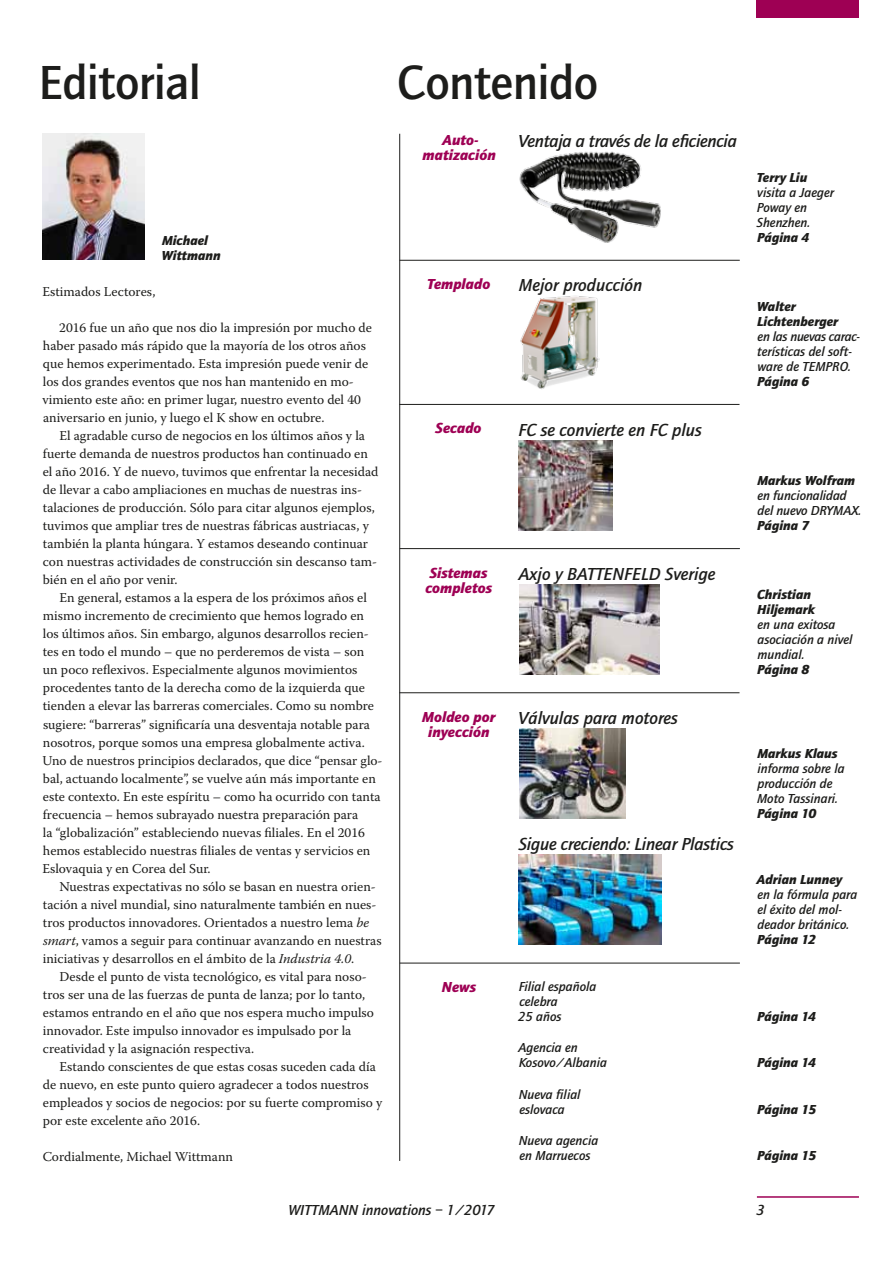
<style>
.page{position:relative;width:893px;height:1263px;background:#fff}
.page>*{position:absolute;margin:0;border:0;box-sizing:border-box;transform-origin:0 0}
.t1{font:500 49.5px "Quay Sans";letter-spacing:-.015em;color:#1d1d1b}
.t2{font:italic 500 18px "Quay Sans";letter-spacing:-.005em;color:#1d1d1b}
.t3{font:italic 900 15px/15px "Quay Sans";color:#9e0054;text-align:center}
.t4{font:italic 500 15px "Quay Sans";color:#1d1d1b}
.t5{font:13.5px/18px "Warnock Pro";color:#1d1d1b}
.t6{font:italic 500 13.5px/15px "Quay Sans";color:#1d1d1b}
.t7{font:italic 900 13.5px/15px "Quay Sans";color:#1d1d1b}
.s1{font-style:italic}
</style>
<div class="page">
<div style="left:757px;top:0;width:102px;height:18px;background:#9e0054"></div>
<hr style="left:757px;top:1196px;width:102px;height:2px;background:#9e0054">
<img style="left:43px;top:134px;width:102px;height:126px">
<hr style="left:399px;top:134px;width:1px;height:1027px;background:#1d1d1b">
<img style="left:519px;top:151px;width:142px;height:92px">
<img style="left:520px;top:295px;width:80px;height:94px">
<hr style="left:399px;top:404px;width:340px;height:1px;background:#1d1d1b">
<img style="left:518px;top:440px;width:94px;height:90px">
<hr style="left:400px;top:548px;width:340px;height:1px;background:#1d1d1b">
<img style="left:519px;top:584px;width:140px;height:90px">
<hr style="left:400px;top:260px;width:340px;height:1px;background:#1d1d1b">
<img style="left:519px;top:854px;width:142px;height:91px">
<hr style="left:399px;top:692px;width:340px;height:1px;background:#1d1d1b">
<img style="left:519px;top:728px;width:106px;height:90px">
<hr style="left:400px;top:963px;width:340px;height:1px;background:#1d1d1b">
<h1 class="t1" style="left:39px;top:55px;width:164px">Editorial</h1>
<h1 class="t1" style="left:397px;top:55px;width:203px">Contenido</h1>
<p class="t3" style="left:423px;top:132px;width:75px">Auto&shy;matización</p>
<h2 class="t2" style="left:518px;top:131px;width:220px">Ventaja a través de la eficiencia</h2>
<p class="t7" style="left:161px;top:232px;width:61px">Michael<br>Wittmann</p>
<p class="t5" style="left:42px;top:282px;width:115px">Estimados Lectores,</p>
<p class="t5" style="left:42px;top:318px;width:331px;text-indent:17px">2016 fue un año que nos dio la impresión por mucho de haber pasado más rápido que la mayoría de los otros años que hemos experimentado. Esta impresión puede venir de los dos grandes eventos que nos han mantenido en mo&shy;vimiento este año: en primer lugar, nuestro evento del 40 aniversario en junio, y luego el K show en octubre.</p>
<p class="t5" style="left:43px;top:426px;width:337px;text-indent:17px">El agradable curso de negocios en los últimos años y la fuerte demanda de nuestros productos han continuado en el año 2016. Y de nuevo, tuvimos que enfrentar la necesidad de llevar a cabo ampliaciones en muchas de nuestras ins&shy;talaciones de producción. Sólo para citar algunos ejemplos, tuvimos que ampliar tres de nuestras fábricas austriacas, y también la planta húngara. Y estamos deseando continuar con nuestras actividades de construcción sin descanso tam&shy;bién en el año por venir.</p>
<p class="t5" style="left:42px;top:589px;width:342px;text-indent:17px">En general, estamos a la espera de los próximos años el mismo incremento de crecimiento que hemos logrado en los últimos años. Sin embargo, algunos desarrollos recien&shy;tes en todo el mundo – que no perderemos de vista – son<br>un poco reflexivos. Especialmente algunos movimientos procedentes tanto de la derecha como de la izquierda que tienden a elevar las barreras comerciales. Como su nombre sugiere: “barreras” significaría una desventaja notable para nosotros, porque somos una empresa globalmente activa.<br>Uno de nuestros principios declarados, que dice “pensar glo&shy;bal, actuando localmente”, se vuelve aún más importante en este contexto. En este espíritu – como ha ocurrido con tanta frecuencia – hemos subrayado nuestra preparación para<br>la “globalización” estableciendo nuevas filiales. En el 2016 hemos establecido nuestras filiales de ventas y servicios en Eslovaquia y en Corea del Sur.</p>
<p class="t5" style="left:43px;top:877px;width:340px;text-indent:17px">Nuestras expectativas no sólo se basan en nuestra orien&shy;tación a nivel mundial, sino naturalmente también en nues&shy;tros productos innovadores. Orientados a nuestro lema <span class="s1">be smart</span>, vamos a seguir para continuar avanzando en nuestras iniciativas y desarrollos en el ámbito de la <span class="s1">Industria 4.0</span>.</p>
<p class="t5" style="left:43px;top:967px;width:333px;text-indent:17px">Desde el punto de vista tecnológico, es vital para noso&shy;tros ser una de las fuerzas de punta de lanza; por lo tanto, estamos entrando en el año que nos espera mucho impulso innovador. Este impulso innovador es impulsado por la creatividad y la asignación respectiva.</p>
<p class="t5" style="left:43px;top:1057px;width:341px;text-indent:17px">Estando conscientes de que estas cosas suceden cada día de nuevo, en este punto quiero agradecer a todos nuestros empleados y socios de negocios: por su fuerte compromiso y por este excelente año 2016.</p>
<p class="t5" style="left:43px;top:1147px;width:192px">Cordialmente, Michael Wittmann</p>
<p class="t3" style="left:427px;top:277px;width:65px">Templado</p>
<h2 class="t2" style="left:519px;top:275px;width:125px">Mejor producción</h2>
<p class="t3" style="left:436px;top:421px;width:47px">Secado</p>
<h2 class="t2" style="left:518px;top:419px;width:185px">FC se convierte en FC plus</h2>
<p class="t3" style="left:425px;top:565px;width:68px;text-align:left">Sistemas completos</p>
<h2 class="t2" style="left:519px;top:564px;width:198px">Axjo y BATTENFELD Sverige</h2>
<p class="t3" style="left:422px;top:709px;width:75px">Moldeo por inyección</p>
<h2 class="t2" style="left:518px;top:708px;width:161px">Válvulas para motores</h2>
<h2 class="t2" style="left:519px;top:834px;width:217px">Sigue creciendo: Linear Plastics</h2>
<p class="t3" style="left:442px;top:979px;width:36px">News</p>
<p class="t6" style="left:518px;top:979px;width:80px">Filial española celebra<br>25 años</p>
<p class="t6" style="left:518px;top:1040px;width:90px">Agencia en<br>Kosovo/Albania</p>
<p class="t6" style="left:519px;top:1087px;width:63px">Nueva filial eslovaca</p>
<p class="t6" style="left:519px;top:1133px;width:81px">Nueva agencia en Marruecos</p>
<p class="t7" style="left:757px;top:169px;width:52px">Terry Liu</p>
<p class="t6" style="left:757px;top:185px;width:79px">visita a Jaeger<br>Poway en<br>Shenzhen.</p>
<p class="t7" style="left:757px;top:229px;width:54px">Página 4</p>
<p class="t7" style="left:757px;top:298px;width:83px">Walter<br>Lichtenberger</p>
<p class="t6" style="left:757px;top:329px;width:104px">en las nuevas carac&shy;terísticas del soft&shy;ware de TEMPRO.</p>
<p class="t7" style="left:757px;top:373px;width:54px">Página 6</p>
<p class="t7" style="left:757px;top:473px;width:99px">Markus Wolfram</p>
<p class="t6" style="left:757px;top:488px;width:105px">en funcionalidad del nuevo DRYMAX.</p>
<p class="t7" style="left:757px;top:518px;width:54px">Página 7</p>
<p class="t7" style="left:757px;top:587px;width:60px">Christian<br>Hiljemark</p>
<p class="t6" style="left:757px;top:617px;width:97px">en una exitosa asociación a nivel mundial.</p>
<p class="t7" style="left:757px;top:662px;width:54px">Página 8</p>
<p class="t7" style="left:757px;top:746px;width:82px">Markus Klaus</p>
<p class="t6" style="left:757px;top:761px;width:89px">informa sobre la producción de<br>Moto Tassinari.</p>
<p class="t7" style="left:757px;top:806px;width:61px">Página 10</p>
<p class="t7" style="left:756px;top:871px;width:87px">Adrian Lunney</p>
<p class="t6" style="left:757px;top:887px;width:101px">en la fórmula para el éxito del mol&shy;deador británico.</p>
<p class="t7" style="left:757px;top:931px;width:60px">Página 12</p>
<p class="t7" style="left:757px;top:1009px;width:60px">Página 14</p>
<p class="t7" style="left:757px;top:1055px;width:60px">Página 14</p>
<p class="t7" style="left:757px;top:1102px;width:61px">Página 15</p>
<p class="t7" style="left:757px;top:1148px;width:61px">Página 15</p>
<p class="t4" style="left:288px;top:1201px;width:208px">WITTMANN innovations – 1/2017</p>
<p class="t4" style="left:756px;top:1201px;width:10px">3</p>
</div>
